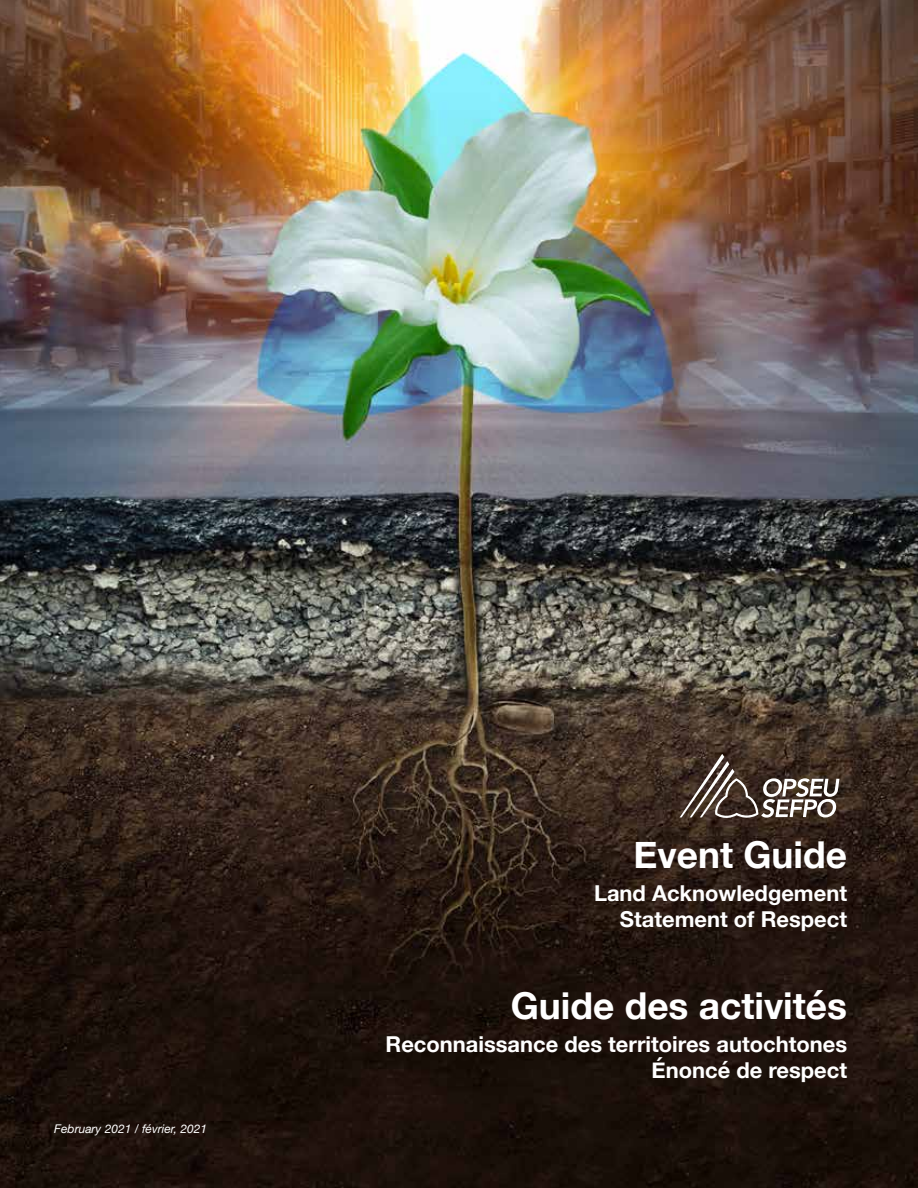
<style>
.page{position:relative;width:918px;height:1188px;background:#fff}
.page>*{position:absolute;margin:0;border:0;box-sizing:border-box;transform-origin:0 0}
.t1{font:700 37.05px "Helvetica Neue";color:#fff}
.t2{font:700 21.9px/26.2px "Helvetica Neue";color:#fff;text-align:right}
.t3{font:italic 12px "Helvetica Neue";color:#fff}
</style>
<div class="page">
<img style="left:0;top:0;width:918px;height:1188px">
<svg style="left:680px;top:754px;width:159px;height:67px;background:#61534a"></svg>
<p class="t3" style="left:54px;top:1120px;width:154px">February 2021 / février, 2021</p>
<h1 class="t1" style="left:634px;top:825px;width:215px">Event Guide</h1>
<p class="t2" style="left:594px;top:880px;width:255px">Land Acknowledgement<br>Statement of Respect</p>
<h1 class="t1" style="left:511px;top:976px;width:338px">Guide des activités</h1>
<p class="t2" style="left:386px;top:1031px;width:463px">Reconnaissance des territoires autochtones<br>Énoncé de respect</p>
</div>
